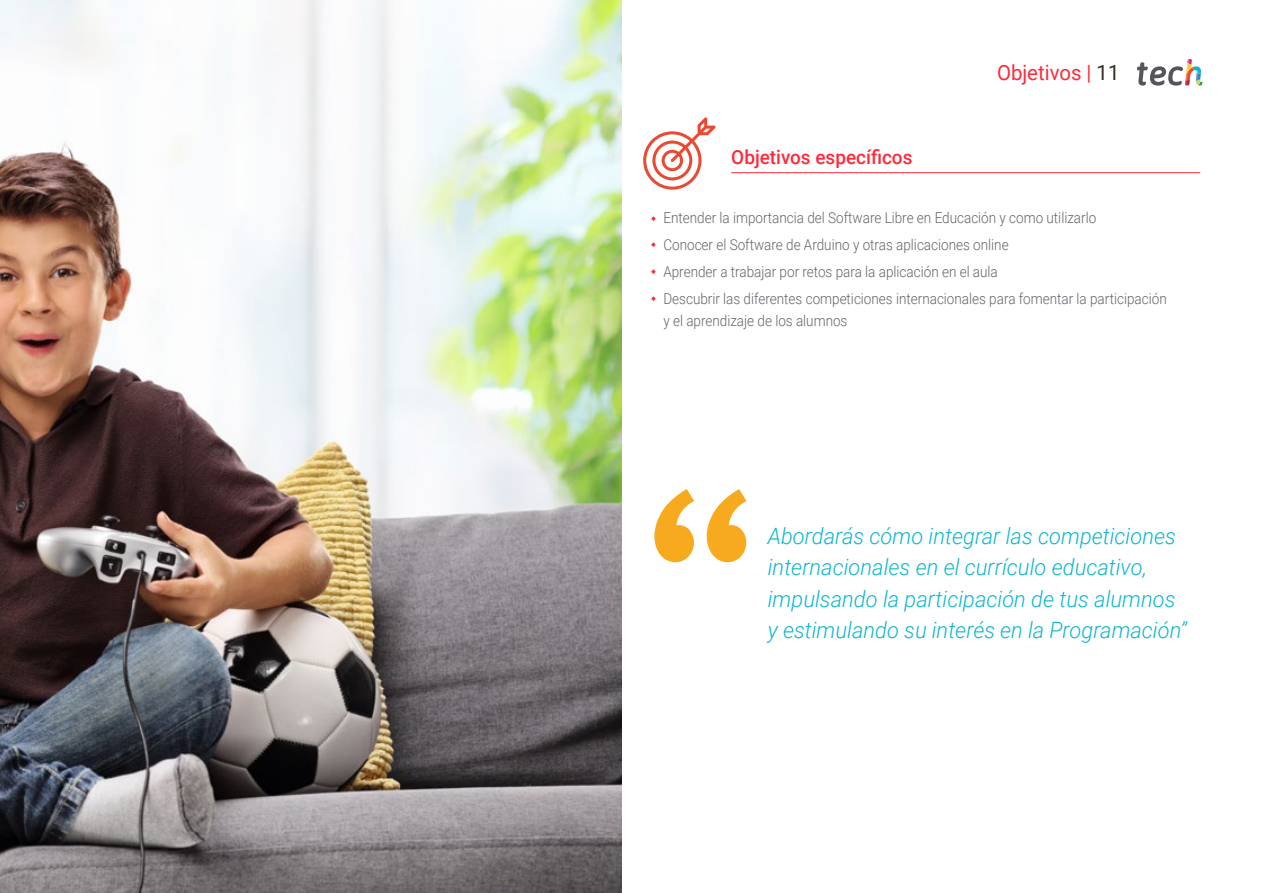
<style>
.page{position:relative;width:1263px;height:893px;background:#fff}
.page>*{position:absolute;margin:0;border:0;box-sizing:border-box;transform-origin:0 0}
.t1{font:italic 300 22.5px/31.5px "Roboto";color:#0fb6cf}
.t2{font:21px "Roboto";color:#ff293a}
.t3{font:500 19.5px "Roboto";color:#ff293a}
.t4{font:300 15px/26.7px "Roboto";color:#61646a;scale:.9 1}
.s1{color:#312e20}
</style>
<div class="page">
<hr style="left:731px;top:172px;width:469px;height:1px;background:#ff293a">
<svg style="left:643px;top:117px;width:73px;height:73px"></svg>
<svg style="left:654px;top:489px;width:92px;height:73px"></svg>
<img style="left:0;top:0;width:621px;height:893px">
<svg style="left:1137px;top:59px;width:65px;height:27px"></svg>
<h3 class="t3" style="left:731px;top:144px;width:183px">Objetivos específicos</h3>
<h2 class="t2" style="left:997px;top:57px;width:124px">Objetivos | <span class="s1">11</span></h2>
<p class="t4" style="left:663px;top:204px;width:561px">Entender la importancia del Software Libre en Educación y como utilizarlo<br>Conocer el Software de Arduino y otras aplicaciones online<br>Aprender a trabajar por retos para la aplicación en el aula<br>Descubrir las diferentes competiciones internacionales para fomentar la participación</p>
<p class="t4" style="left:663px;top:307px;width:206px">y el aprendizaje de los alumnos</p>
<h1 class="t1" style="left:768px;top:519px;width:421px">Abordarás cómo integrar las competiciones internacionales en el currículo educativo, impulsando la participación de tus alumnos y estimulando su interés en la Programación”</h1>
</div>
